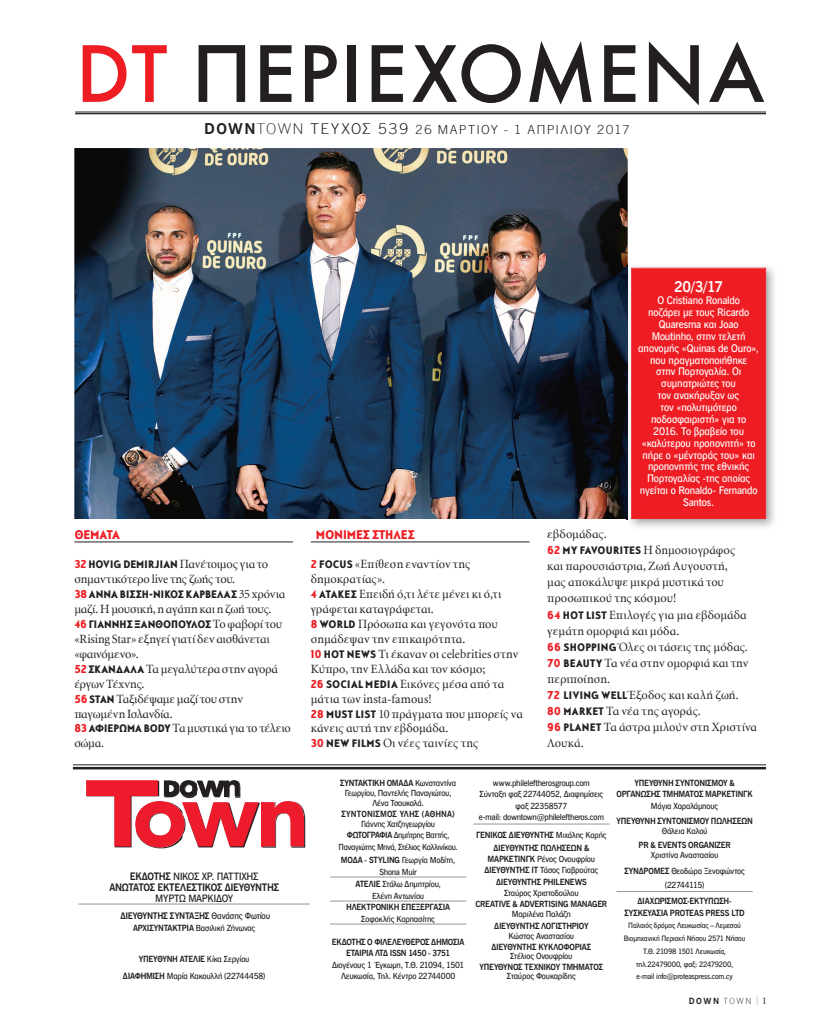
<style>
.page{position:relative;width:820px;height:1034px;background:#fff}
.page>*{position:absolute;margin:0;border:0;box-sizing:border-box;transform-origin:0 0}
.t1{font:500 85px "Futura Greek";letter-spacing:.025em;color:#231f20}
.t2{font:600 15px "C Dsans 04";color:#fff;scale:.95 1}
.t3{font:900 13.75px "Mercury";letter-spacing:-.01em;color:#ee1d23}
.t4{font:12.5px/16.1px "Minion Greek";letter-spacing:.005em;color:#231f20}
.t5{font:12.5px/14.9px "Minion Greek";letter-spacing:-.015em;color:#231f20}
.t6{font:300 12.5px "C Dsans 01";letter-spacing:.09em;color:#231f20;scale:1.05 1}
.t7{font:12.5px "Minion Greek";letter-spacing:-.02em;color:#231f20}
.t8{font:900 11.88px "Mercury";letter-spacing:-.01em;color:#231f20}
.t9{font:500 10.62px/11.9px "C Dsans 03";letter-spacing:-.01em;color:#fff;text-align:center;scale:.95 1}
.t10{font:500 10.25px "C Dsans 03";letter-spacing:-.035em;color:#231f20;scale:.95 1}
.t11{font:600 10.25px "C Dsans 04";letter-spacing:-.035em;color:#231f20;scale:.95 1}
.t12{font:600 9px "C Dsans 04";letter-spacing:-.03em;color:#231f20;scale:.95 1}
.t13{font:500 8.5px/11.4px "C Dsans 03";letter-spacing:-.025em;color:#231f20;text-align:center;scale:.95 1}
.t14{font:600 8.5px/11.4px "C Dsans 04";letter-spacing:-.03em;color:#231f20;text-align:center;scale:.95 1}
.t15{font:600 8.5px "C Dsans 04";letter-spacing:.015em;color:#231f20;scale:.95 1}
.t16{font:600 8.5px "C Dsans 04";letter-spacing:-.03em;color:#231f20}
.t17{font:500 8.5px "C Dsans 03";letter-spacing:-.075em;color:#231f20;scale:.95 1}
.t18{font:500 7.5px/12.6px "C Dsans 03";letter-spacing:-.02em;color:#231f20;text-align:center;scale:.95 1}
.s1{color:#ee1d23}
.s2{font-family:"C Dsans 04";font-weight:600;font-size:14.88px}
.s3{font-family:"C Dsans 00";font-weight:100;font-size:14.88px}
.s4{font-size:14.88px}
.s5{font-family:"Mercury";font-weight:900;color:#ee1d23}
.s6{font-family:"Mercury";font-weight:900;font-size:11.88px}
.s7{font-size:12.5px;color:#ee1d23}
.s8{font-family:"Minion Greek";font-weight:400;font-size:12.5px}
.s9{font-family:"C Dsans 04";font-weight:600}
.s10{font-family:"C Dsans 03";font-weight:500}
.s11{font-family:"C Dsans 00";font-weight:100}
.s12{font-family:"C Dsans 00";font-weight:100;font-style:italic;font-size:10px;color:#808285}
.s13{font-family:"UB Goudies";font-weight:400;font-size:8.75px}
</style>
<div class="page">
<hr style="left:74px;top:541px;width:219px;height:1px;background:#231f20">
<hr style="left:310px;top:541px;width:219px;height:1px;background:#231f20">
<img style="left:161px;top:811px;width:145px;height:38px">
<img style="left:152px;top:847px;width:9px;height:2px">
<svg style="left:86px;top:780px;width:218px;height:67px"></svg>
<hr style="left:73px;top:766px;width:692px;height:3px;background:#231f20">
<hr style="left:73px;top:764px;width:692px;height:1px;background:#231f20">
<hr style="left:78px;top:903px;width:232px;height:1px;background:#939598">
<hr style="left:330px;top:876px;width:136px;height:1px;background:#939598">
<hr style="left:330px;top:900px;width:136px;height:1px;background:#939598">
<hr style="left:330px;top:923px;width:136px;height:1px;background:#939598">
<hr style="left:473px;top:823px;width:136px;height:1px;background:#939598">
<hr style="left:616px;top:890px;width:136px;height:1px;background:#939598">
<hr style="left:75px;top:112px;width:690px;height:1px;background:#231f20">
<hr style="left:75px;top:113px;width:690px;height:1px;background:#231f20">
<img style="left:74px;top:148px;width:553px;height:371px">
<img style="left:626px;top:263px;width:149px;height:265px">
<img style="left:626px;top:263px;width:1px;height:256px">
<div style="left:630px;top:267px;width:136px;height:252px;background:#ee1d23"></div>
<div style="left:632px;top:269px;width:132px;height:248px;border:1px solid #ee1d23"></div>
<h1 class="t1" style="left:76px;top:41px;width:689px"><span class="s1">DT</span> ΠΕΡΙΕΧΟΜΕΝΑ</h1>
<p class="t6" style="left:204px;top:124px;width:406px"><span class="s2">DOWN</span><span class="s3">TOWN</span> <span class="s4">ΤΕΥΧΟΣ 539</span> 26 ΜΑΡΤΙΟΥ - 1 ΑΠΡΙΛΙΟΥ 2017</p>
<p class="t2" style="left:673px;top:281px;width:53px">20/3/17</p>
<p class="t9" style="left:638px;top:295px;width:128px">Ο Cristiano Ronaldo<br>ποζάρει με τους Ricardo<br>Quaresma και Joao<br>Moutinho, στην τελετή απονομής «Quinas de Ouro», που πραγματοποιήθηκε<br>στην Πορτογαλία. Οι συμπατριώτες του<br>τον ανακήρυξαν ως<br>τον «πολυτιμότερο ποδοσφαιριστή» για το<br>2016. Το βραβείο του «καλύτερου προπονητή» το πήρε ο «μέντοράς του» και προπονητής της εθνικής<br>Πορτογαλίας -της οποίας ηγείται ο Ronaldo- Fernando<br>Santos.</p>
<p class="t3" style="left:74px;top:529px;width:47px">ΘΕΜΑΤΑ</p>
<p class="t5" style="left:74px;top:557px;width:195px"><span class="s5">32</span> <span class="s6">HOVIG DEMIRJIAN</span> Πανέτοιμος για το σημαντικότερο live της ζωής του.</p>
<p class="t8" style="left:74px;top:590px;width:212px"><span class="s7">38</span> ΑΝΝΑ ΒΙΣΣΗ-ΝΙΚΟΣ ΚΑΡΒΕΛΑΣ <span class="s8">35 χρόνια</span></p>
<p class="t7" style="left:74px;top:603px;width:198px">μαζί. Η μουσική, η αγάπη και η ζωή τους.</p>
<p class="t8" style="left:74px;top:620px;width:209px"><span class="s7">46</span> ΓΙΑΝΝΗΣ ΞΑΝΘΟΠΟΥΛΟΣ <span class="s8">Τοφαβορί του</span></p>
<p class="t5" style="left:74px;top:632px;width:218px">«Rising Star» εξηγεί γιατί δεν αισθάνεται «φαινόμενο».<br><span class="s5">52</span> <span class="s6">ΣΚΑΝΔΑΛΑ</span>Τα μεγαλύτερα στην αγορά έργωνΤέχνης.<br><span class="s5">56</span> <span class="s6">STAN</span> Ταξιδέψαμε μαζί του στην παγωμένη Ισλανδία.<br><span class="s5">83</span> <span class="s6">ΑΦΙΕΡΩΜΑ BODY</span> Τα μυστικά για το τέλειο σώμα.</p>
<p class="t10" style="left:130px;top:872px;width:137px"><span class="s9">EΚ∆OΤΗΣ</span> ΝΙΚΟΣ ΧΡ. ΠΑΤΤΙΧΗΣ</p>
<p class="t11" style="left:109px;top:883px;width:180px">ΑΝΩΤΑΤΟΣ ΕΚΤΕΛΕΣΤΙΚΟΣ ∆ΙΕΥΘΥΝΤΗΣ</p>
<p class="t10" style="left:155px;top:893px;width:83px">ΜΥΡΤΩ ΜΑΡΚΙ∆ΟΥ</p>
<p class="t12" style="left:120px;top:911px;width:159px">∆ΙΕΥΘΥΝΤΗΣ ΣΥΝΤΑΞΗΣ <span class="s10">Θανάσης Φωτίου</span></p>
<p class="t13" style="left:133px;top:922px;width:130px"><span class="s9">ΑΡΧΙΣΥΝΤΑΚΤΡΙΑ</span> Βασιλική Ζήνωνος</p>
<p class="t14" style="left:139px;top:953px;width:118px">ΥΠΕΥΘΥΝΗ ΑΤΕΛΙΕ <span class="s10">Κίκα Σεργίου</span></p>
<p class="t13" style="left:123px;top:970px;width:151px"><span class="s9">∆ΙΑΦΗΜΙΣΗ</span> Μαρία Κακουλλή (22744458)</p>
<p class="t3" style="left:316px;top:529px;width:100px">ΜΟΝΙΜΕΣ ΣΤΗΛΕΣ</p>
<p class="t4" style="left:310px;top:557px;width:213px;line-height:14.9px"><span class="s5">2</span> <span class="s6">FOCUS</span> «Επίθεση εναντίον της δημοκρατίας».<br><span class="s5">4</span> <span class="s6">ΑΤΑΚΕΣ</span> Επειδή ό,τι λέτε μένει κι ό,τι γράφεται καταγράφεται.<br><span class="s5">8</span> <span class="s6">WORLD</span> Πρόσωπα και γεγονότα που σημάδεψαν την επικαιρότητα.<br><span class="s5">10</span> <span class="s6">HOT NEWS</span> Τι έκαναν οι celebrities στην<br>Κύπρο, την Ελλάδα και τον κόσμο;<br><span class="s5">26</span> <span class="s6">SOCIAL MEDIA</span> Εικόνες μέσα από τα μάτια των insta-famous!<br><span class="s5">28</span> <span class="s6">MUST LIST</span> 10 πράγματα που μπορείς να κάνεις αυτή την εβδομάδα.<br><span class="s5">30</span> <span class="s6">NEW FILMS</span> Οι νέες ταινίες της</p>
<p class="t4" style="left:547px;top:526px;width:211px">εβδομάδας.<br><span class="s5">62</span> <span class="s6">MY FAVOURITES</span> Η δημοσιογράφος<br>και παρουσιάστρια, Ζωή Αυγουστή,<br>μας αποκάλυψε μικρά μυστικά του προσωπικού της κόσμου!<br><span class="s5">64</span> <span class="s6">HOT LIST</span> Επιλογές για μια εβδομάδα γεμάτη ομορφιά και μόδα.<br><span class="s5">66</span> <span class="s6">SHOPPING</span> Όλες οι τάσεις της μόδας.<br><span class="s5">70</span> <span class="s6">BEAUTY</span> Τα νέα στην ομορφιά και την περιποίηση.<br><span class="s5">72</span> <span class="s6">LIVING WELL</span> Έξοδος και καλή ζωή.<br><span class="s5">80</span> <span class="s6">MARKET</span> Τα νέα της αγοράς.<br><span class="s5">96</span> <span class="s6">PLANET</span> Τα άστρα μιλούν στη Χριστίνα<br>Λουκά.</p>
<p class="t14" style="left:340px;top:777px;width:124px">ΣΥΝΤΑΚΤΙΚΗ ΟΜΑ∆Α <span class="s10">Κωνσταντίνα</span></p>
<p class="t13" style="left:345px;top:788px;width:114px;line-height:10.2px">Γεωργίου, Παντελής Παναγιώτου,<br>Λένα Τσουκαλά.</p>
<p class="t15" style="left:341px;top:810px;width:121px">ΣΥΝΤΟΝΙΣΜΟΣ ΥΛΗΣ (ΑΘΗΝΑ)</p>
<p class="t13" style="left:338px;top:818px;width:127px">Γιάννης Χατζηγεωργίου<br><span class="s9">ΦΩΤΟΓΡΑΦΙΑ</span> ∆ημήτρης Βαττής,<br>Παναγιώτης Μηνά, Στέλιος Καλλινίκου.</p>
<p class="t13" style="left:341px;top:855px;width:122px"><span class="s9">ΜΟ∆Α - STYLING</span> Γεωργία Μοδίτη,<br>Shona Muir</p>
<p class="t13" style="left:355px;top:879px;width:92px"><span class="s9">ΑΤΕΛΙΕ</span> Στάλω ∆ημητρίου,<br>Ελένη Αντωνίου</p>
<p class="t14" style="left:346px;top:902px;width:111px">ΗΛΕΚΤΡΟΝΙΚΗ ΕΠΕΞΕΡΓΑΣΙΑ</p>
<p class="t13" style="left:361px;top:913px;width:79px">Σοφοκλής Καρπασίτης</p>
<p class="t14" style="left:332px;top:936px;width:141px">ΕΚ∆ΟΤΗΣ Ο ΦΙΛΕΛΕΥΘΕΡΟΣ ∆ΗΜΟΣΙΑ<br>ΕΤΑΙΡΙΑ ΛΤ∆ ISSN 1450 - 3751</p>
<p class="t13" style="left:332px;top:959px;width:141px">∆ιογένους 1 Έγκωμη, Τ.Θ. 21094, 1501<br>Λευκωσία, Τηλ. Κέντρο 22744000</p>
<p class="t13" style="left:478px;top:777px;width:133px">www.phileleftherosgroup.com<br>Σύνταξη φαξ 22744052, ∆ιαφημίσεις φαξ 22358577<br>e-mail: downtown@phileleftheros.com</p>
<p class="t14" style="left:476px;top:829px;width:139px;line-height:12.6px">ΓΕΝΙΚΟΣ ∆ΙΕΥΘΥΝΤΗΣ <span class="s10">Mιχάλης Καρής </span>∆ΙΕΥΘΥΝΤΗΣ ΠΩΛΗΣΕΩΝ &amp;</p>
<p class="t13" style="left:484px;top:853px;width:121px"><span class="s9">ΜΑΡΚΕΤΙΝΓΚ</span> Ρένος Ονουφρίου <span class="s9">∆ΙΕΥΘΥΝΤΗΣ IT</span> Tάσος Γιαβρούτας</p>
<p class="t14" style="left:496px;top:876px;width:97px">∆ΙΕΥΘΥΝΤΗΣ PHILENEWS</p>
<p class="t13" style="left:504px;top:887px;width:80px">Σταύρος Χριστοδούλου</p>
<p class="t14" style="left:475px;top:899px;width:140px">CREATIVE &amp; ADVERTISING MANAGER</p>
<p class="t13" style="left:511px;top:909px;width:64px">Μαριλένα Παλάζη</p>
<p class="t14" style="left:494px;top:920px;width:101px">∆ΙΕΥΘΥΝΤΗΣ ΛΟΓΙΣΤΗΡΙΟΥ</p>
<p class="t13" style="left:508px;top:930px;width:71px">Κώστας Αναστασίου</p>
<p class="t14" style="left:491px;top:941px;width:107px">∆ΙΕΥΘΥΝΤΗΣ ΚΥΚΛΟΦΟΡΙΑΣ</p>
<p class="t13" style="left:510px;top:950px;width:67px">Στέλιος Ονουφρίου</p>
<p class="t14" style="left:479px;top:962px;width:132px">ΥΠΕΥΘΥΝΟΣ ΤΕΧΝΙΚΟΥ ΤΜΗΜΑΤΟΣ</p>
<p class="t13" style="left:506px;top:970px;width:74px">Σταύρος Φουκαρίδης</p>
<p class="t14" style="left:616px;top:777px;width:145px">ΥΠΕΥΘΥΝΗ ΣΥΝΤΟΝΙΣΜΟΥ &amp;<br>ΟΡΓΑΝΩΣΗΣ ΤΜΗΜΑΤΟΣ ΜΑΡΚΕΤΙΝΓΚ</p>
<p class="t13" style="left:650px;top:800px;width:72px">Μάγια Χαραλάμπους</p>
<p class="t14" style="left:616px;top:815px;width:145px">ΥΠΕΥΘΥΝΗ ΣΥΝΤΟΝΙΣΜΟΥ ΠΩΛΗΣΕΩΝ</p>
<p class="t13" style="left:661px;top:826px;width:50px">Θάλεια Καλού</p>
<p class="t14" style="left:638px;top:840px;width:98px">PR &amp; EVENTS ORGANIZER</p>
<p class="t13" style="left:624px;top:848px;width:128px;line-height:15.1px">Χριστίνα Αναστασίου<br><span class="s9">ΣΥΝ∆ΡΟΜΕΣ</span> Θεοδώρα Ξενοφώντος</p>
<p class="t17" style="left:664px;top:880px;width:43px">(22744115)</p>
<p class="t14" style="left:624px;top:896px;width:128px">∆ΙΑΧΩΡΙΣΜΟΣ-ΕΚΤΥΠΩΣΗ-<br>ΣΥΣΚΕΥΑΣΙΑ PROTEAS PRESS LTD</p>
<p class="t18" style="left:623px;top:919px;width:129px">Παλαιός δρόμος Λευκωσίας – Λεμεσού Βιομηχανική Περιοχή Νήσου 2571 Νήσου Τ.Θ. 21098 1501 Λευκωσία, τηλ.22479000, φαξ: 22479200,<br>e-mail info@proteaspress.com.cy</p>
<p class="t16" style="left:688px;top:997px;width:79px">DOWN <span class="s11">TOWN</span> <span class="s12">/</span><span class="s13">1</span></p>
</div>
